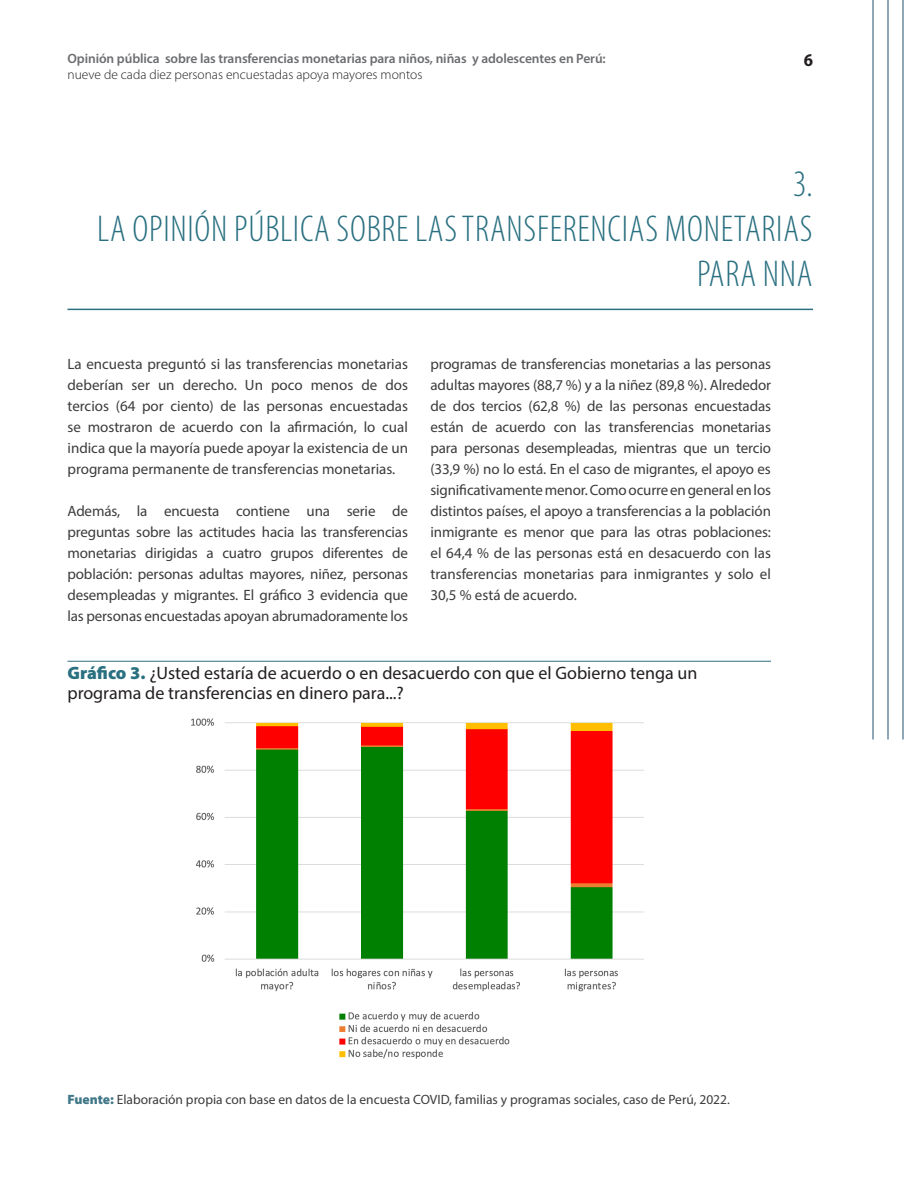
<style>
.page{position:relative;width:918px;height:1188px;background:#fff}
.page>*{position:absolute;margin:0;border:0;box-sizing:border-box;transform-origin:0 0}
.titulo{font:300 condensed 37.5px/45px "Myriad Pro";letter-spacing:.02em;color:#2a7081;text-align:right}
.titulo_de_graf{font:18px/19.4px "Myriad Pro";color:#231f20}
.t1{font:700 semi-condensed 18px "Myriad Pro";color:#231f20}
.txt{font:15px/21px "Myriad Pro";color:#3c3c3d;text-align:justify}
.Fuente_graf{font:13.5px "Myriad Pro";color:#3c3c3d}
.t2{font:600 13.5px "Myriad Pro";letter-spacing:-.005em;color:#6c6d70}
.t3{font:300 13.5px "Myriad Pro";color:#231f20}
.s1{font-weight:900;color:#2a7081}
.s2{font-weight:900;color:#417888}
</style>
<div class="page">
<hr style="left:872px;top:0;width:2px;height:740px;background:#6a8a9d">
<hr style="left:887px;top:0;width:2px;height:740px;background:#6a8a9d">
<hr style="left:902px;top:0;width:2px;height:740px;background:#6a8a9d">
<hr style="left:68px;top:661px;width:703px;height:1px;background:#2a7081">
<img style="left:191px;top:718px;width:453px;height:341px">
<hr style="left:68px;top:309px;width:745px;height:1px;background:#2a7081">
<p class="t2" style="left:68px;top:50px;width:540px">Opinión pública sobre las transferencias monetarias para niños, niñas y adolescentes en Perú:</p>
<p class="t3" style="left:68px;top:66px;width:356px">nueve de cada diez personas encuestadas apoya mayores montos</p>
<p class="t1" style="left:804px;top:48px;width:11px">6</p>
<p class="titulo" style="left:97px;top:161px;width:717px">3.<br>LA OPINIÓN PÚBLICA SOBRE LAS TRANSFERENCIAS MONETARIAS<br>PARA NNA</p>
<p class="txt" style="left:68px;top:353px;width:342px">La encuesta preguntó si las transferencias monetarias deberían ser un derecho. Un poco menos de dos tercios (64 por ciento) de las personas encuestadas se mostraron de acuerdo con la afirmación, lo cual indica que la mayoría puede apoyar la existencia de un programa permanente de transferencias monetarias.</p>
<p class="txt" style="left:68px;top:500px;width:342px">Además, la encuesta contiene una serie de preguntas sobre las actitudes hacia las transferencias monetarias dirigidas a cuatro grupos diferentes de población: personas adultas mayores, niñez, personas desempleadas y migrantes. El gráfico 3 evidencia que las personas encuestadas apoyan abrumadoramente los</p>
<p class="txt" style="left:430px;top:353px;width:342px">programas de transferencias monetarias a las personas adultas mayores (88,7 %) y a la niñez (89,8 %). Alrededor de dos tercios (62,8 %) de las personas encuestadas están de acuerdo con las transferencias monetarias para personas desempleadas, mientras que un tercio (33,9 %) no lo está. En el caso de migrantes, el apoyo es significativamente menor. Como ocurre en general en los distintos países, el apoyo a transferencias a la población inmigrante es menor que para las otras poblaciones: el 64,4 % de las personas está en desacuerdo con las transferencias monetarias para inmigrantes y solo el 30,5 % está de acuerdo.</p>
<p class="titulo_de_graf" style="left:68px;top:663px;width:632px"><span class="s1">Gráfico 3.</span> ¿Usted estaría de acuerdo o en desacuerdo con que el Gobierno tenga un programa de transferencias en dinero para...?</p>
<p class="Fuente_graf" style="left:68px;top:1091px;width:664px"><span class="s2">Fuente:</span> Elaboración propia con base en datos de la encuesta COVID, familias y programas sociales, caso de Perú, 2022.</p>
</div>
